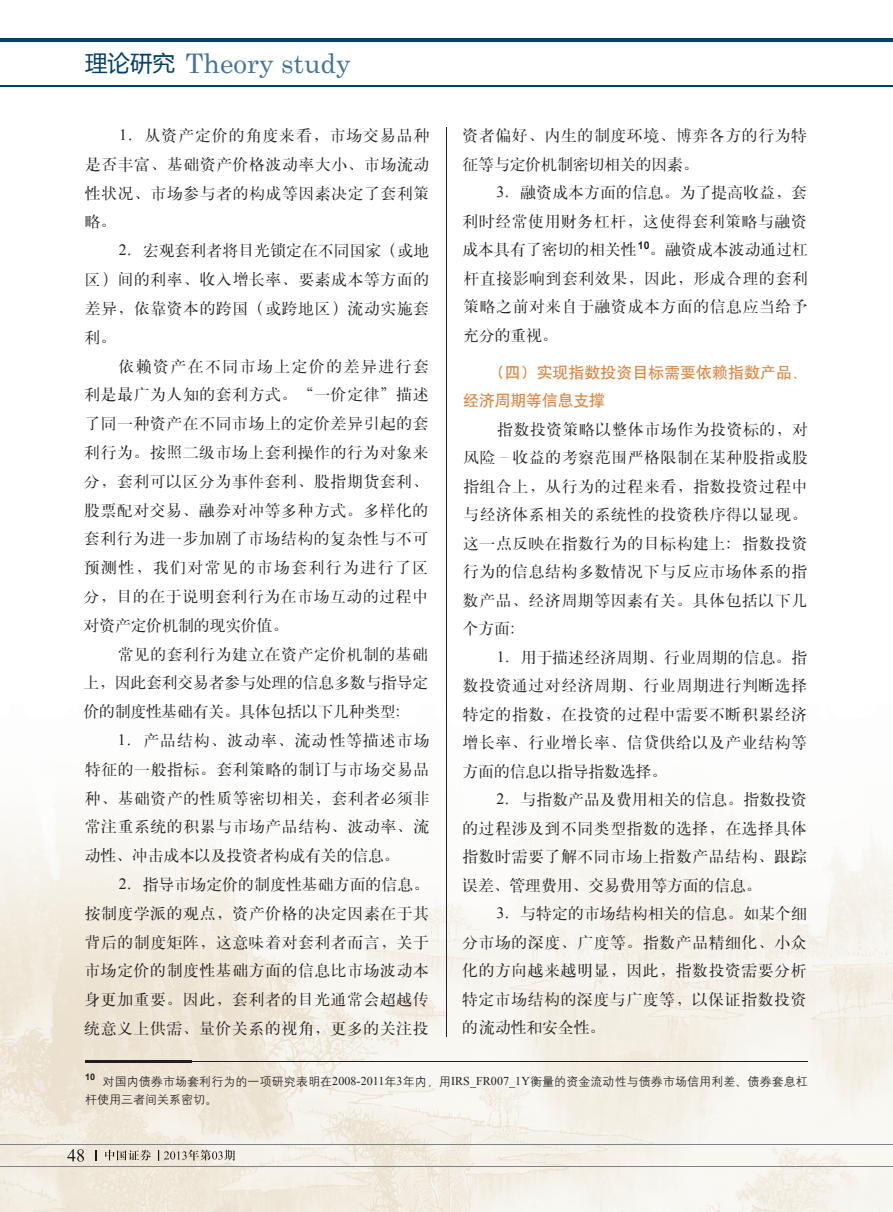
<style>
.page{position:relative;width:893px;height:1212px;background:#fff}
.page>*{position:absolute;margin:0;border:0;box-sizing:border-box;transform-origin:0 0}
.t1{font:27px "Century";color:#43759c}
.t2{font:15.75px/28.8px "H Ya 1 gj";letter-spacing:.045em;color:#231f20;text-align:justify}
.t3{font:15.75px/28.5px "H Yb 1 gj";letter-spacing:.015em;color:#df8641}
.t4{font:12px/18px "H Yg 2 gj";letter-spacing:.005em;color:#231f20}
.s1{font-family:"Microsoft Ya Hei";font-size:22.5px;color:#003f6a}
.s2{font-family:"Times New Roman"}
</style>
<div class="page">
<img style="left:0;top:809px;width:893px;height:403px">
<hr style="left:0;top:86px;width:893px;height:1px;background:#003f6a">
<hr style="left:0;top:38px;width:893px;height:3px;background:#003f6a">
<img style="left:67px;top:1149px;width:17px;height:12px">
<img style="left:105px;top:1150px;width:46px;height:10px">
<img style="left:164px;top:1151px;width:23px;height:8px">
<img style="left:188px;top:1149px;width:23px;height:11px">
<svg style="left:212px;top:1150px;width:23px;height:10px"></svg>
<svg style="left:152px;top:1150px;width:9px;height:11px"></svg>
<hr style="left:0;top:1144px;width:893px;height:1px;background:#808285">
<hr style="left:0;top:1166px;width:893px;height:1px;background:#808285">
<hr style="left:85px;top:1061px;width:723px;height:1px;background:#231f20">
<hr style="left:85px;top:1060px;width:106px;height:2px;background:#231f20">
<hr style="left:446px;top:128px;width:1px;height:908px;background:#231f20">
<h1 class="t1" style="left:85px;top:41px;width:267px"><span class="s1">理论研究</span> Theory study</h1>
<p class="t2" style="left:85px;top:121px;width:346px;text-indent:34px"><span class="s2">1</span>．从资产定价的角度来看，市场交易品种是否丰富、基础资产价格波动率大小、市场流动性状况、市场参与者的构成等因素决定了套利策略。</p>
<p class="t2" style="left:85px;top:236px;width:346px;text-indent:34px"><span class="s2">2</span>．宏观套利者将目光锁定在不同国家（或地区）间的利率、收入增长率、要素成本等方面的差异，依靠资本的跨国（或跨地区）流动实施套利。</p>
<p class="t2" style="left:84px;top:351px;width:347px;text-indent:35px">依赖资产在不同市场上定价的差异进行套利是最广为人知的套利方式。“一价定律”描述了同一种资产在不同市场上的定价差异引起的套利行为。按照二级市场上套利操作的行为对象来分，套利可以区分为事件套利、股指期货套利、股票配对交易、融券对冲等多种方式。多样化的套利行为进一步加剧了市场结构的复杂性与不可预测性，我们对常见的市场套利行为进行了区分，目的在于说明套利行为在市场互动的过程中对资产定价机制的现实价值。</p>
<p class="t2" style="left:84px;top:639px;width:346px;text-indent:34px">常见的套利行为建立在资产定价机制的基础上，因此套利交易者参与处理的信息多数与指导定价的制度性基础有关。具体包括以下几种类型：</p>
<p class="t2" style="left:85px;top:726px;width:346px;text-indent:33px"><span class="s2">1</span>．产品结构、波动率、流动性等描述市场特征的一般指标。套利策略的制订与市场交易品种、基础资产的性质等密切相关，套利者必须非常注重系统的积累与市场产品结构、波动率、流动性、冲击成本以及投资者构成有关的信息。</p>
<p class="t2" style="left:84px;top:870px;width:346px;text-indent:34px"><span class="s2">2</span>．指导市场定价的制度性基础方面的信息。按制度学派的观点，资产价格的决定因素在于其背后的制度矩阵，这意味着对套利者而言，关于市场定价的制度性基础方面的信息比市场波动本身更加重要。因此，套利者的目光通常会超越传统意义上供需、量价关系的视角，更多的关注投</p>
<p class="t2" style="left:463px;top:121px;width:346px">资者偏好、内生的制度环境、博弈各方的行为特征等与定价机制密切相关的因素。</p>
<p class="t2" style="left:462px;top:178px;width:347px;text-indent:34px"><span class="s2">3</span>．融资成本方面的信息。为了提高收益，套利时经常使用财务杠杆，这使得套利策略与融资成本具有了密切的相关性<sup>10</sup>。融资成本波动通过杠杆直接影响到套利效果，因此，形成合理的套利策略之前对来自于融资成本方面的信息应当给予充分的重视。</p>
<p class="t3" style="left:463px;top:358px;width:346px;text-indent:26px">（四）实现指数投资目标需要依赖指数产品、经济周期等信息支撑</p>
<p class="t2" style="left:463px;top:415px;width:347px;text-indent:35px">指数投资策略以整体市场作为投资标的，对风险－收益的考察范围严格限制在某种股指或股指组合上，从行为的过程来看，指数投资过程中与经济体系相关的系统性的投资秩序得以显现。这一点反映在指数行为的目标构建上：指数投资行为的信息结构多数情况下与反应市场体系的指数产品、经济周期等因素有关。具体包括以下几个方面：</p>
<p class="t2" style="left:462px;top:643px;width:346px;text-indent:34px"><span class="s2">1</span>．用于描述经济周期、行业周期的信息。指数投资通过对经济周期、行业周期进行判断选择特定的指数，在投资的过程中需要不断积累经济增长率、行业增长率、信贷供给以及产业结构等方面的信息以指导指数选择。</p>
<p class="t2" style="left:462px;top:785px;width:346px;text-indent:34px"><span class="s2">2</span>．与指数产品及费用相关的信息。指数投资的过程涉及到不同类型指数的选择，在选择具体指数时需要了解不同市场上指数产品结构、跟踪误差、管理费用、交易费用等方面的信息。</p>
<p class="t2" style="left:462px;top:899px;width:346px;text-indent:34px"><span class="s2">3</span>．与特定的市场结构相关的信息。如某个细分市场的深度、广度等。指数产品精细化、小众化的方向越来越明显，因此，指数投资需要分析特定市场结构的深度与广度等，以保证指数投资的流动性和安全性。</p>
<p class="t4" style="left:85px;top:1072px;width:724px"><sup>10</sup> 对国内债券市场套利行为的一项研究表明在<span class="s2">2008-2011</span>年<span class="s2">3</span>年内，用<span class="s2">IRS_FR007_1Y</span>衡量的资金流动性与债券市场信用利差、债券套息杠杆使用三者间关系密切。</p>
</div>
